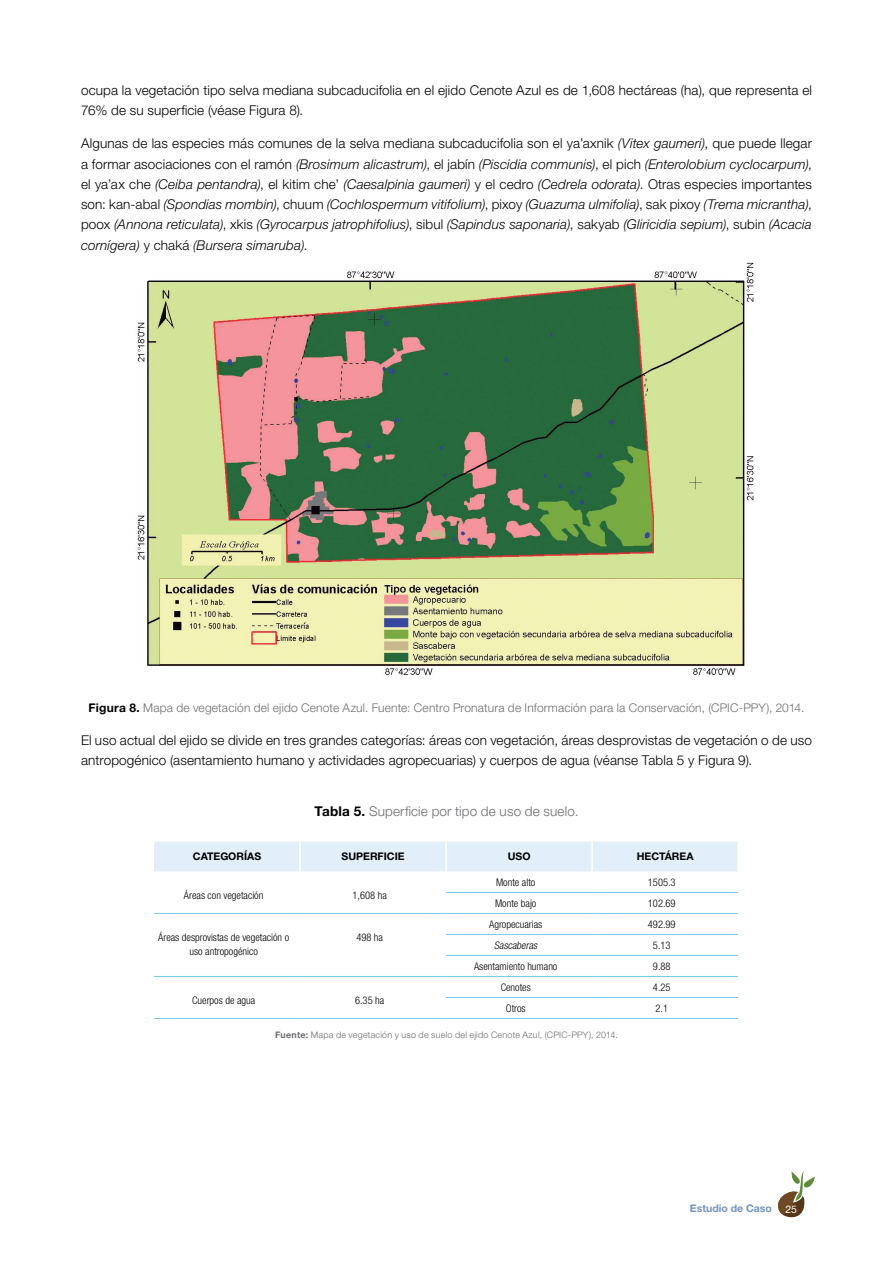
<style>
.page{position:relative;width:893px;height:1263px;background:#fff}
.page>*{position:absolute;margin:0;border:0;box-sizing:border-box;transform-origin:0 0}
.t1{font:italic 300 13.5px/20.2px "Helvetica Neue LT Std";letter-spacing:.01em;color:#000;text-align:justify}
.t2{font:300 13.5px/20.2px "Helvetica Neue LT Std";letter-spacing:.01em;color:#000}
.t3{font:300 13.5px "Helvetica Neue LT Std";letter-spacing:.01em;color:#6d6e71}
.t4{font:300 12px "Helvetica Neue LT Std";letter-spacing:.015em;color:#6d6e71}
.t5{font:300 condensed 10.5px/13.5px "Helvetica Neue LT Std";color:#000;text-align:center}
.t6{font:700 10.5px "Helvetica Neue LT Std";color:#000}
.t7{font:700 10.5px "Helvetica Neue LT Std";color:#7292c0}
.t8{font:italic 300 condensed 10.5px "Helvetica Neue LT Std";color:#000}
.t9{font:10.5px "Helvetica Neue LT Std";color:#fff}
.t10{font:300 9px "Helvetica Neue LT Std";letter-spacing:.02em;color:#6d6e71}
.s1{font-style:normal}
.s2{font-weight:700;color:#000}
.s3{font-weight:700}
</style>
<div class="page">
<svg style="left:778px;top:1170px;width:37px;height:47px"></svg>
<div style="left:154px;top:842px;width:583px;height:29px;background:#e2eef9"></div>
<hr style="left:446px;top:892px;width:146px;height:1px;background:#70cce7">
<hr style="left:592px;top:892px;width:146px;height:1px;background:#70cce7">
<hr style="left:446px;top:913px;width:146px;height:1px;background:#70cce7">
<hr style="left:592px;top:913px;width:146px;height:1px;background:#70cce7">
<hr style="left:446px;top:934px;width:146px;height:1px;background:#70cce7">
<hr style="left:592px;top:934px;width:146px;height:1px;background:#70cce7">
<hr style="left:446px;top:955px;width:146px;height:1px;background:#70cce7">
<hr style="left:592px;top:955px;width:146px;height:1px;background:#70cce7">
<hr style="left:446px;top:976px;width:146px;height:1px;background:#70cce7">
<hr style="left:592px;top:976px;width:146px;height:1px;background:#70cce7">
<hr style="left:446px;top:997px;width:146px;height:1px;background:#70cce7">
<hr style="left:592px;top:997px;width:146px;height:1px;background:#70cce7">
<hr style="left:446px;top:1018px;width:146px;height:1px;background:#70cce7">
<hr style="left:592px;top:1018px;width:146px;height:1px;background:#70cce7">
<hr style="left:154px;top:913px;width:146px;height:1px;background:#70cce7">
<hr style="left:300px;top:913px;width:146px;height:1px;background:#70cce7">
<hr style="left:154px;top:976px;width:146px;height:1px;background:#70cce7">
<hr style="left:154px;top:1018px;width:146px;height:1px;background:#70cce7">
<hr style="left:300px;top:976px;width:146px;height:1px;background:#70cce7">
<hr style="left:300px;top:1018px;width:146px;height:1px;background:#70cce7">
<hr style="left:299px;top:842px;width:2px;height:29px;background:#fff">
<hr style="left:445px;top:842px;width:2px;height:29px;background:#fff">
<hr style="left:591px;top:842px;width:2px;height:29px;background:#fff">
<img style="left:137px;top:262px;width:617px;height:413px">
<p class="t2" style="left:81px;top:80px;width:732px">ocupa la vegetación tipo selva mediana subcaducifolia en el ejido Cenote Azul es de 1,608 hectáreas (ha), que representa el<br>76% de su superficie (véase Figura 8).</p>
<p class="t1" style="left:81px;top:133px;width:732px"><span class="s1">Algunas de las especies más comunes de la selva mediana subcaducifolia son el ya’axnik</span> (Vitex gaumeri)<span class="s1">, que puede llegar a formar asociaciones con el ramón</span> (Brosimum alicastrum)<span class="s1">, el jabín</span> (Piscidia communis)<span class="s1">, el pich</span> (Enterolobium cyclocarpum)<span class="s1">, el ya’ax che</span> (Ceiba pentandra)<span class="s1">, el kitim che’</span> (Caesalpinia gaumeri) <span class="s1">y el cedro</span> (Cedrela odorata)<span class="s1">. Otras especies importantes son: kan-abal</span> (Spondias mombin)<span class="s1">, chuum</span> (Cochlospermum vitifolium)<span class="s1">, pixoy</span> (Guazuma ulmifolia)<span class="s1">, sak pixoy</span> (Trema micrantha)<span class="s1">, poox</span> (Annona reticulata)<span class="s1">, xkis</span> (Gyrocarpus jatrophifolius)<span class="s1">, sibul</span> (Sapindus saponaria)<span class="s1">, sakyab</span> (Gliricidia sepium)<span class="s1">, subin</span> (Acacia cornígera) <span class="s1">y chaká</span> (Bursera simaruba)<span class="s1">.</span></p>
<p class="t4" style="left:89px;top:700px;width:717px"><span class="s2">Figura 8.</span> Mapa de vegetación del ejido Cenote Azul. Fuente: Centro Pronatura de Información para la Conservación, (CPIC-PPY), 2014.</p>
<p class="t2" style="left:81px;top:730px;width:733px">El uso actual del ejido se divide en tres grandes categorías: áreas con vegetación, áreas desprovistas de vegetación o de uso antropogénico (asentamiento humano y actividades agropecuarias) y cuerpos de agua (véanse Tabla 5 y Figura 9).</p>
<p class="t3" style="left:314px;top:803px;width:265px"><span class="s2">Tabla 5.</span> Superficie por tipo de uso de suelo.</p>
<p class="t6" style="left:193px;top:850px;width:70px">CATEGORÍAS</p>
<p class="t6" style="left:342px;top:850px;width:64px">SUPERFICIE</p>
<p class="t6" style="left:508px;top:850px;width:24px">USO</p>
<p class="t6" style="left:637px;top:850px;width:58px">HECTÁREA</p>
<p class="t5" style="left:184px;top:889px;width:81px">Áreas con vegetación</p>
<p class="t5" style="left:353px;top:889px;width:36px">1,608 ha</p>
<p class="t5" style="left:496px;top:875px;width:41px">Monte alto</p>
<p class="t5" style="left:648px;top:875px;width:29px">1505.3</p>
<p class="t5" style="left:495px;top:896px;width:43px">Monte bajo</p>
<p class="t5" style="left:648px;top:896px;width:29px">102.69</p>
<p class="t5" style="left:158px;top:931px;width:132px">Áreas desprovistas de vegetación o uso antropogénico</p>
<p class="t5" style="left:356px;top:931px;width:28px">498 ha</p>
<p class="t5" style="left:489px;top:917px;width:55px">Agropecuarias</p>
<p class="t5" style="left:648px;top:917px;width:29px">492.99</p>
<p class="t8" style="left:494px;top:939px;width:47px">Sascaberas</p>
<p class="t5" style="left:653px;top:938px;width:19px">5.13</p>
<p class="t5" style="left:474px;top:959px;width:85px">Asentamiento humano</p>
<p class="t5" style="left:653px;top:959px;width:19px">9.88</p>
<p class="t5" style="left:501px;top:980px;width:32px">Cenotes</p>
<p class="t5" style="left:653px;top:980px;width:19px">4.25</p>
<p class="t5" style="left:506px;top:1001px;width:21px">Otros</p>
<p class="t5" style="left:655px;top:1001px;width:14px">2.1</p>
<p class="t10" style="left:275px;top:1029px;width:344px"><span class="s3">Fuente:</span> Mapa de vegetación y uso de suelo del ejido Cenote Azul, (CPIC-PPY), 2014.</p>
<p class="t5" style="left:192px;top:994px;width:65px">Cuerpos de agua</p>
<p class="t5" style="left:355px;top:994px;width:31px">6.35 ha</p>
<p class="t7" style="left:690px;top:1202px;width:84px">Estudio de Caso</p>
<p class="t9" style="left:785px;top:1203px;width:13px">25</p>
</div>
